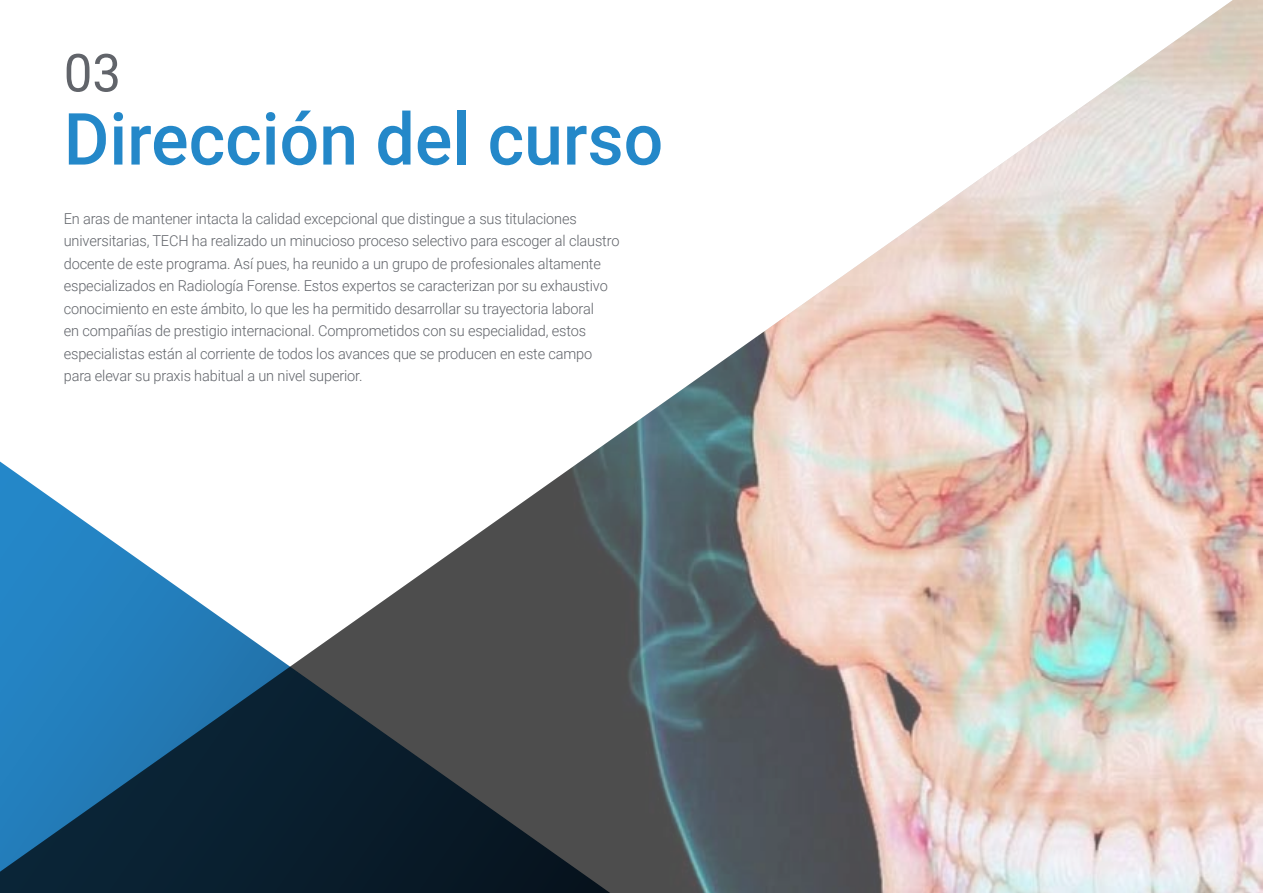
<style>
.page{position:relative;width:1263px;height:893px;background:#fff}
.page>*{position:absolute;margin:0;border:0;box-sizing:border-box;transform-origin:0 0}
.t1{font:500 72px "Roboto";color:#2488c9}
.t2{font:52.5px "Roboto";color:#61646a}
.t3{font:300 15px/22.5px "Roboto";letter-spacing:-.01em;color:#61646a}
</style>
<div class="page">
<img style="left:602px;top:0;width:661px;height:893px">
<svg style="left:0;top:446px;width:640px;height:447px"></svg>
<h2 class="t2" style="left:64px;top:36px;width:59px">03</h2>
<h1 class="t1" style="left:64px;top:89px;width:601px">Dirección del curso</h1>
<p class="t3" style="left:64px;top:207px;width:557px">En aras de mantener intacta la calidad excepcional que distingue a sus titulaciones universitarias, TECH ha realizado un minucioso proceso selectivo para escoger al claustro docente de este programa. Así pues, ha reunido a un grupo de profesionales altamente especializados en Radiología Forense. Estos expertos se caracterizan por su exhaustivo conocimiento en este ámbito, lo que les ha permitido desarrollar su trayectoria laboral<br>en compañías de prestigio internacional. Comprometidos con su especialidad, estos especialistas están al corriente de todos los avances que se producen en este campo para elevar su praxis habitual a un nivel superior.</p>
</div>
